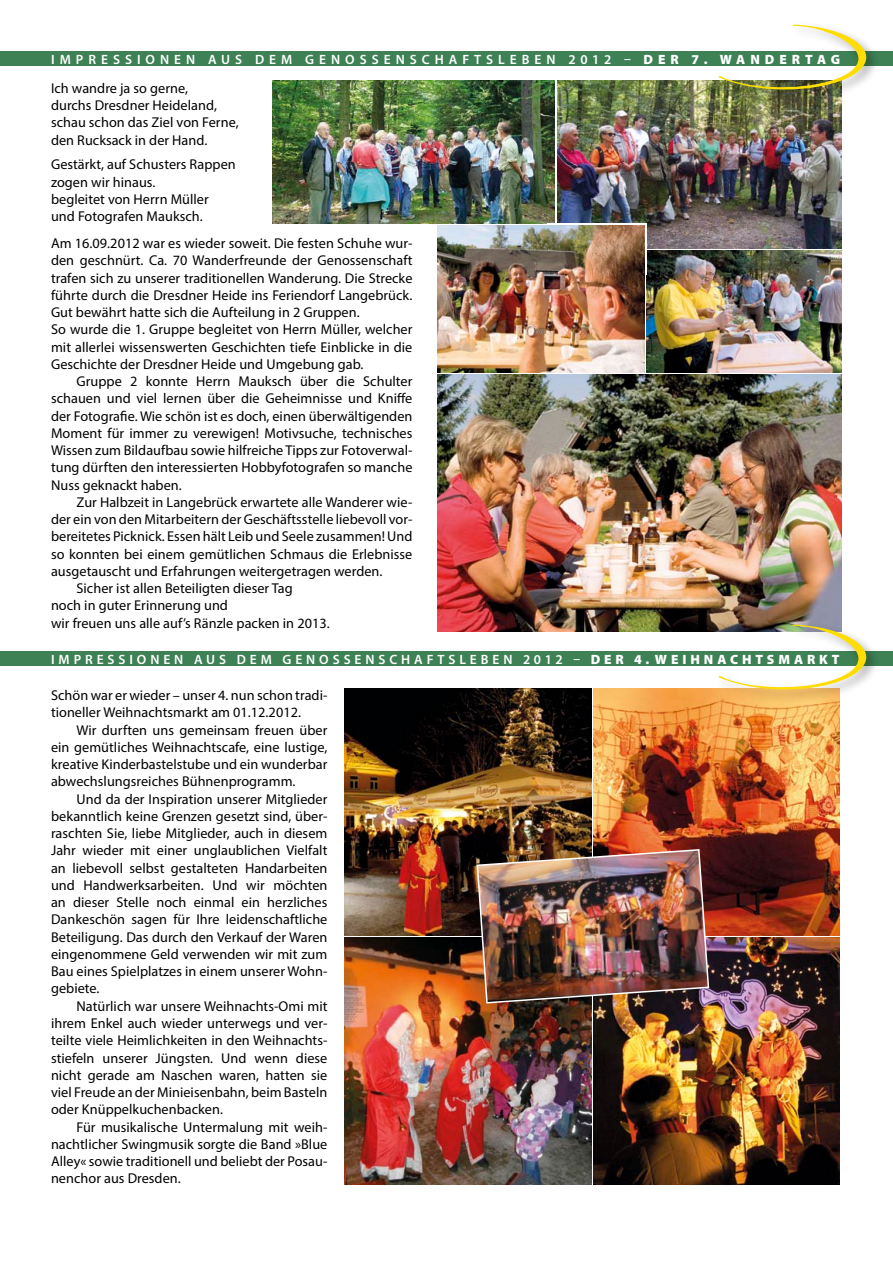
<style>
.page{position:relative;width:893px;height:1263px;background:#fff}
.page>*{position:absolute;margin:0;border:0;box-sizing:border-box;transform-origin:0 0}
.Grundtext_frei{font:14.25px/17.2px "Myriad Pro";letter-spacing:.005em;color:#000;text-align:justify}
.Grundtext{font:14.25px/17.2px "Myriad Pro";letter-spacing:.005em;color:#000;text-align:justify}
.t1{font:600 13.5px "Myriad Pro";letter-spacing:.29em;color:#fff}
.t2{font:600 13.5px "Myriad Pro";letter-spacing:.37em;color:#fff}
.s1{font-weight:900}
</style>
<div class="page">
<img style="left:593px;top:689px;width:247px;height:246px">
<img style="left:344px;top:689px;width:247px;height:246px">
<img style="left:438px;top:374px;width:404px;height:257px">
<img style="left:557px;top:81px;width:284px;height:168px">
<div style="left:0;top:51px;width:893px;height:15px;background:#3d8154"></div>
<div style="left:0;top:651px;width:893px;height:15px;background:#3d8154"></div>
<img style="left:272px;top:81px;width:283px;height:142px">
<img style="left:646px;top:251px;width:196px;height:121px">
<svg style="left:557px;top:223px;width:89px;height:52px"></svg>
<img style="left:438px;top:225px;width:206px;height:147px">
<img style="left:593px;top:938px;width:247px;height:246px">
<img style="left:344px;top:938px;width:247px;height:246px">
<img style="left:476px;top:848px;width:234px;height:156px">
<div style="left:713px;top:619px;width:165px;height:83px;background:#000;opacity:.35"></div>
<svg style="left:718px;top:625px;width:148px;height:64px"></svg>
<div style="left:713px;top:20px;width:165px;height:82px;background:#000;opacity:.35"></div>
<svg style="left:718px;top:25px;width:148px;height:65px"></svg>
<p class="t2" style="left:51px;top:51px;width:790px">IMPRESSIONEN AUS DEM GENOSSENSCHAFTSLEBEN 2012 – <span class="s1">DER 7. WANDERTAG</span></p>
<p class="Grundtext_frei" style="left:51px;top:79px;width:139px">Ich wandre ja so gerne,</p>
<p class="Grundtext_frei" style="left:51px;top:97px;width:167px">durchs Dresdner Heideland,</p>
<p class="Grundtext_frei" style="left:51px;top:114px;width:189px">schau schon das Ziel von Ferne,</p>
<p class="Grundtext_frei" style="left:51px;top:131px;width:158px">den Rucksack in der Hand.</p>
<p class="Grundtext_frei" style="left:51px;top:156px;width:186px">Gestärkt, auf Schusters Rappen</p>
<p class="Grundtext_frei" style="left:51px;top:173px;width:106px">zogen wir hinaus.</p>
<p class="Grundtext_frei" style="left:51px;top:190px;width:159px">begleitet von Herrn Müller</p>
<p class="Grundtext_frei" style="left:51px;top:208px;width:153px">und Fotografen Mauksch.</p>
<p class="Grundtext_frei" style="left:51px;top:235px;width:363px">Am 16.09.2012 war es wieder soweit. Die festen Schuhe wur&shy;den geschnürt. Ca. 70 Wanderfreunde der Genossenschaft trafen sich zu unserer traditionellen Wanderung. Die Strecke führte durch die Dresdner Heide ins Feriendorf Langebrück.<br>Gut bewährt hatte sich die Aufteilung in 2 Gruppen.</p>
<p class="Grundtext_frei" style="left:51px;top:321px;width:363px">So wurde die 1. Gruppe begleitet von Herrn Müller, welcher mit allerlei wissenswerten Geschichten tiefe Einblicke in die Geschichte der Dresdner Heide und Umgebung gab.</p>
<p class="Grundtext_frei" style="left:51px;top:373px;width:363px;text-indent:26px">Gruppe 2 konnte Herrn Mauksch über die Schulter schauen und viel lernen über die Geheimnisse und Kniffe der Fotografie. Wie schön ist es doch, einen überwältigenden Moment für immer zu verewigen! Motivsuche, technisches Wissen zum Bildaufbau sowie hilfreiche Tipps zur Fotoverwal&shy;tung dürften den interessierten Hobbyfotografen so manche Nuss geknackt haben.</p>
<p class="Grundtext_frei" style="left:51px;top:493px;width:363px;text-indent:26px">Zur Halbzeit in Langebrück erwartete alle Wanderer wie&shy;der ein von den Mitarbeitern der Geschäftsstelle liebevoll vor&shy;bereitetes Picknick. Essen hält Leib und Seele zusammen! Und so konnten bei einem gemütlichen Schmaus die Erlebnisse ausgetauscht und Erfahrungen weitergetragen werden.</p>
<p class="Grundtext_frei" style="left:77px;top:580px;width:218px">Sicher ist allen Beteiligten dieser Tag</p>
<p class="Grundtext_frei" style="left:51px;top:597px;width:178px">noch in guter Erinnerung und</p>
<p class="Grundtext_frei" style="left:51px;top:614px;width:280px">wir freuen uns alle auf’s Ränzle packen in 2013.</p>
<p class="t1" style="left:51px;top:650px;width:790px">IMPRESSIONEN AUS DEM GENOSSENSCHAFTSLEBEN 2012 – <span class="s1">DER 4. WEIHNACHTSMARKT</span></p>
<p class="Grundtext" style="left:51px;top:686px;width:278px">Schön war er wieder – unser 4. nun schon tradi&shy;tioneller Weihnachtsmarkt am 01.12.2012.</p>
<p class="Grundtext" style="left:51px;top:721px;width:278px;text-indent:26px">Wir durften uns gemeinsam freuen über ein gemütliches Weihnachtscafe, eine lustige, kreative Kinderbastelstube und ein wunderbar abwechslungsreiches Bühnenprogramm.</p>
<p class="Grundtext" style="left:51px;top:790px;width:278px;text-indent:26px">Und da der Inspiration unserer Mitglieder bekanntlich keine Grenzen gesetzt sind, über&shy;raschten Sie, liebe Mitglieder, auch in diesem Jahr wieder mit einer unglaublichen Vielfalt an liebevoll selbst gestalteten Handarbeiten und Handwerksarbeiten. Und wir möchten an dieser Stelle noch einmal ein herzliches Dankeschön sagen für Ihre leidenschaftliche Beteiligung. Das durch den Verkauf der Waren eingenommene Geld verwenden wir mit zum Bau eines Spielplatzes in einem unserer Wohn&shy;gebiete.</p>
<p class="Grundtext" style="left:51px;top:997px;width:278px;text-indent:26px">Natürlich war unsere Weihnachts-Omi mit ihrem Enkel auch wieder unterwegs und ver&shy;teilte viele Heimlichkeiten in den Weihnachts&shy;stiefeln unserer Jüngsten. Und wenn diese nicht gerade am Naschen waren, hatten sie viel Freude an der Minieisenbahn, beim Basteln oder Knüppelkuchenbacken.</p>
<p class="Grundtext" style="left:51px;top:1118px;width:278px;text-indent:26px">Für musikalische Untermalung mit weih&shy;nachtlicher Swingmusik sorgte die Band »Blue Alley« sowie traditionell und beliebt der Posau&shy;nenchor aus Dresden.</p>
</div>
